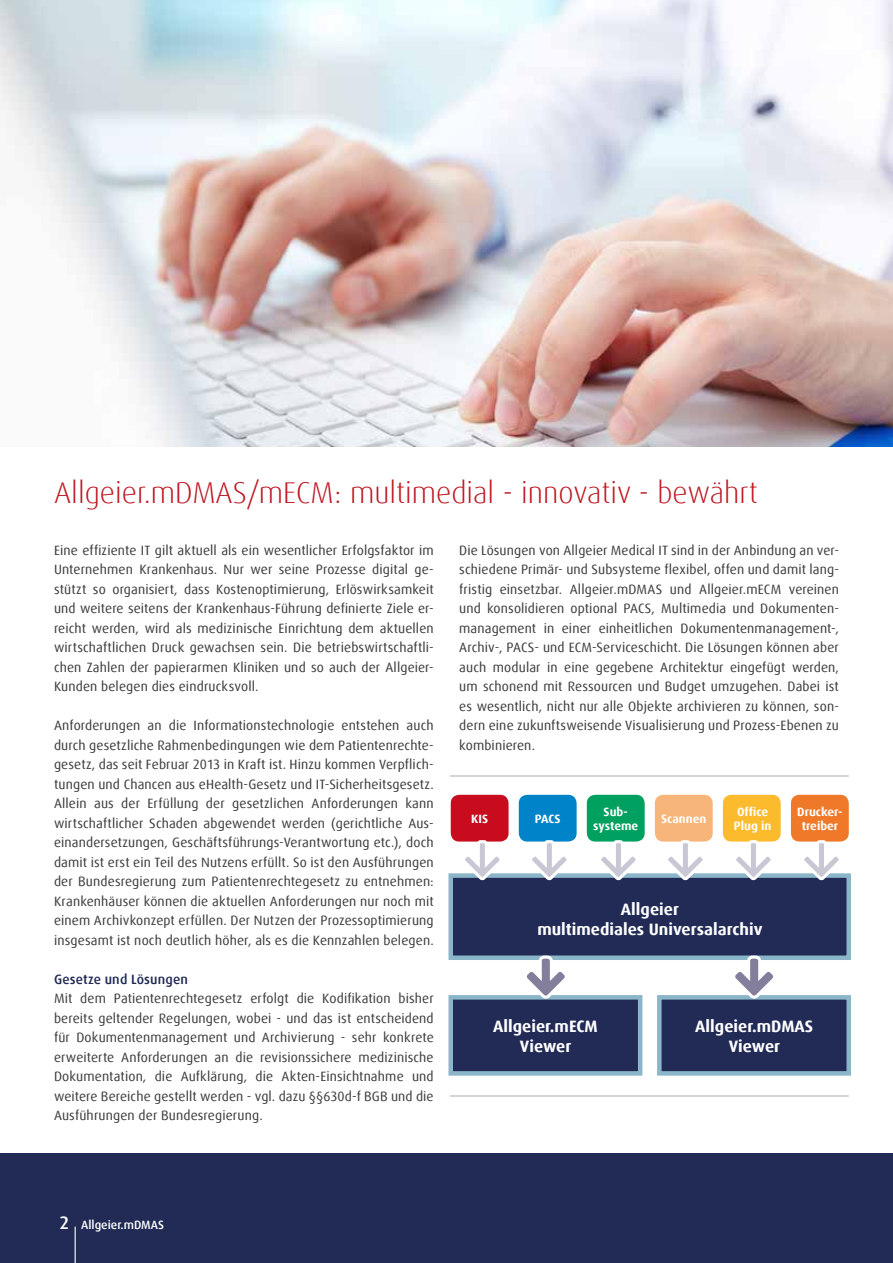
<style>
.page{position:relative;width:893px;height:1263px;background:#fff}
.page>*{position:absolute;margin:0;border:0;box-sizing:border-box;transform-origin:0 0}
.t1{font:300 30px "Dax Offc";color:#be1622}
.t2{font:700 16.5px/19.8px "Dax Offc";color:#fff;text-align:center}
.t3{font:13.5px/19.5px "Dax Offc";letter-spacing:.01em;color:#3c3c3b;text-align:justify}
.t4{font:500 13.5px "Dax Offc";letter-spacing:.01em;color:#212b55}
.t5{font:700 12px/14.4px "Dax Offc";color:#fff;text-align:center}
.t6{font:500 12px "Dax Offc";color:#fff}
.s1{font-size:18px}
</style>
<div class="page">
<div style="left:0;top:1154px;width:893px;height:109px;background:#212b55"></div>
<hr style="left:75px;top:1227px;width:1px;height:36px;background:#fff">
<img style="left:0;top:0;width:893px;height:446px">
<div style="left:451px;top:795px;width:58px;height:46px;background:#c80b1d;border-radius:9px"></div>
<div style="left:519px;top:795px;width:58px;height:46px;background:#0083c8;border-radius:9px"></div>
<div style="left:587px;top:795px;width:58px;height:46px;background:#00a160;border-radius:9px"></div>
<div style="left:655px;top:795px;width:58px;height:46px;background:#f8b57a;border-radius:9px"></div>
<div style="left:723px;top:795px;width:58px;height:46px;background:#fbbb2d;border-radius:9px"></div>
<div style="left:791px;top:795px;width:58px;height:46px;background:#ef7928;border-radius:9px"></div>
<hr style="left:451px;top:1095px;width:398px;height:2px;background:#d3d5dd">
<div style="left:448px;top:873px;width:403px;height:87px;background:#212b55;border:4px solid #8bb5c8"></div>
<hr style="left:451px;top:775px;width:398px;height:2px;background:#d3d5dd">
<div style="left:448px;top:995px;width:194px;height:81px;background:#212b55;border:4px solid #8bb5c8"></div>
<div style="left:657px;top:995px;width:194px;height:81px;background:#212b55;border:4px solid #8bb5c8"></div>
<svg style="left:521px;top:955px;width:50px;height:45px"></svg>
<svg style="left:729px;top:955px;width:50px;height:45px"></svg>
<svg style="left:798px;top:840px;width:47px;height:41px"></svg>
<svg style="left:730px;top:840px;width:47px;height:41px"></svg>
<svg style="left:662px;top:840px;width:47px;height:41px"></svg>
<svg style="left:595px;top:839px;width:47px;height:42px"></svg>
<svg style="left:526px;top:840px;width:47px;height:41px"></svg>
<svg style="left:459px;top:839px;width:47px;height:42px"></svg>
<h1 class="t1" style="left:54px;top:474px;width:705px">Allgeier.mDMAS/mECM: multimedial - innovativ - bewährt</h1>
<p class="t3" style="left:54px;top:541px;width:381px">Eine effiziente IT gilt aktuell als ein wesentlicher Erfolgsfaktor im Unternehmen Krankenhaus. Nur wer seine Prozesse digital ge&shy;stützt so organisiert, dass Kostenoptimierung, Erlöswirksamkeit und weitere seitens der Krankenhaus-Führung definierte Ziele er&shy;reicht werden, wird als medizinische Einrichtung dem aktuellen wirtschaftlichen Druck gewachsen sein. Die betriebswirtschaftli&shy;chen Zahlen der papierarmen Kliniken und so auch der Allgeier-Kunden belegen dies eindrucksvoll.</p>
<p class="t3" style="left:54px;top:716px;width:381px">Anforderungen an die Informationstechnologie entstehen auch durch gesetzliche Rahmenbedingungen wie dem Patientenrechte&shy;gesetz, das seit Februar 2013 in Kraft ist. Hinzu kommen Verpflich&shy;tungen und Chancen aus eHealth-Gesetz und IT-Sicherheitsgesetz.<br>Allein aus der Erfüllung der gesetzlichen Anforderungen kann wirtschaftlicher Schaden abgewendet werden (gerichtliche Aus&shy;einandersetzungen, Geschäftsführungs-Verantwortung etc.), doch damit ist erst ein Teil des Nutzens erfüllt. So ist den Ausführungen der Bundesregierung zum Patientenrechtegesetz zu entnehmen:<br>Krankenhäuser können die aktuellen Anforderungen nur noch mit einem Archivkonzept erfüllen. Der Nutzen der Prozessoptimierung insgesamt ist noch deutlich höher, als es die Kennzahlen belegen.</p>
<p class="t4" style="left:54px;top:970px;width:136px">Gesetze und Lösungen</p>
<p class="t3" style="left:54px;top:989px;width:381px">Mit dem Patientenrechtegesetz erfolgt die Kodifikation bisher bereits geltender Regelungen, wobei - und das ist entscheidend für Dokumentenmanagement und Archivierung - sehr konkrete erweiterte Anforderungen an die revisionssichere medizinische Dokumentation, die Aufklärung, die Akten-Einsichtnahme und weitere Bereiche gestellt werden - vgl. dazu §§630d-f BGB und die Ausführungen der Bundesregierung.</p>
<p class="t3" style="left:459px;top:540px;width:381px">Die Lösungen von Allgeier Medical IT sind in der Anbindung an ver&shy;schiedene Primär- und Subsysteme flexibel, offen und damit lang&shy;fristig einsetzbar. Allgeier.mDMAS und Allgeier.mECM vereinen und konsolidieren optional PACS, Multimedia und Dokumenten&shy;management in einer einheitlichen Dokumentenmanagement-, Archiv-, PACS- und ECM-Serviceschicht. Die Lösungen können aber auch modular in eine gegebene Architektur eingefügt werden, um schonend mit Ressourcen und Budget umzugehen. Dabei ist es wesentlich, nicht nur alle Objekte archivieren zu können, son&shy;dern eine zukunftsweisende Visualisierung und Prozess-Ebenen zu kombinieren.</p>
<p class="t5" style="left:471px;top:812px;width:18px">KIS</p>
<p class="t5" style="left:535px;top:812px;width:27px">PACS</p>
<p class="t5" style="left:593px;top:804px;width:47px">Sub&shy;systeme</p>
<p class="t5" style="left:661px;top:812px;width:47px">Scannen</p>
<p class="t5" style="left:734px;top:804px;width:39px;text-align:left">Office<br>Plug in</p>
<p class="t5" style="left:797px;top:804px;width:47px">Drucker&shy;treiber</p>
<p class="t2" style="left:537px;top:899px;width:227px">Allgeier<br>multimediales Universalarchiv</p>
<p class="t2" style="left:493px;top:1016px;width:106px">Allgeier.mECM<br>Viewer</p>
<p class="t2" style="left:695px;top:1016px;width:119px">Allgeier.mDMAS<br>Viewer</p>
<p class="t6" style="left:59px;top:1217px;width:106px"><span class="s1">2</span> Allgeier.mDMAS</p>
</div>
